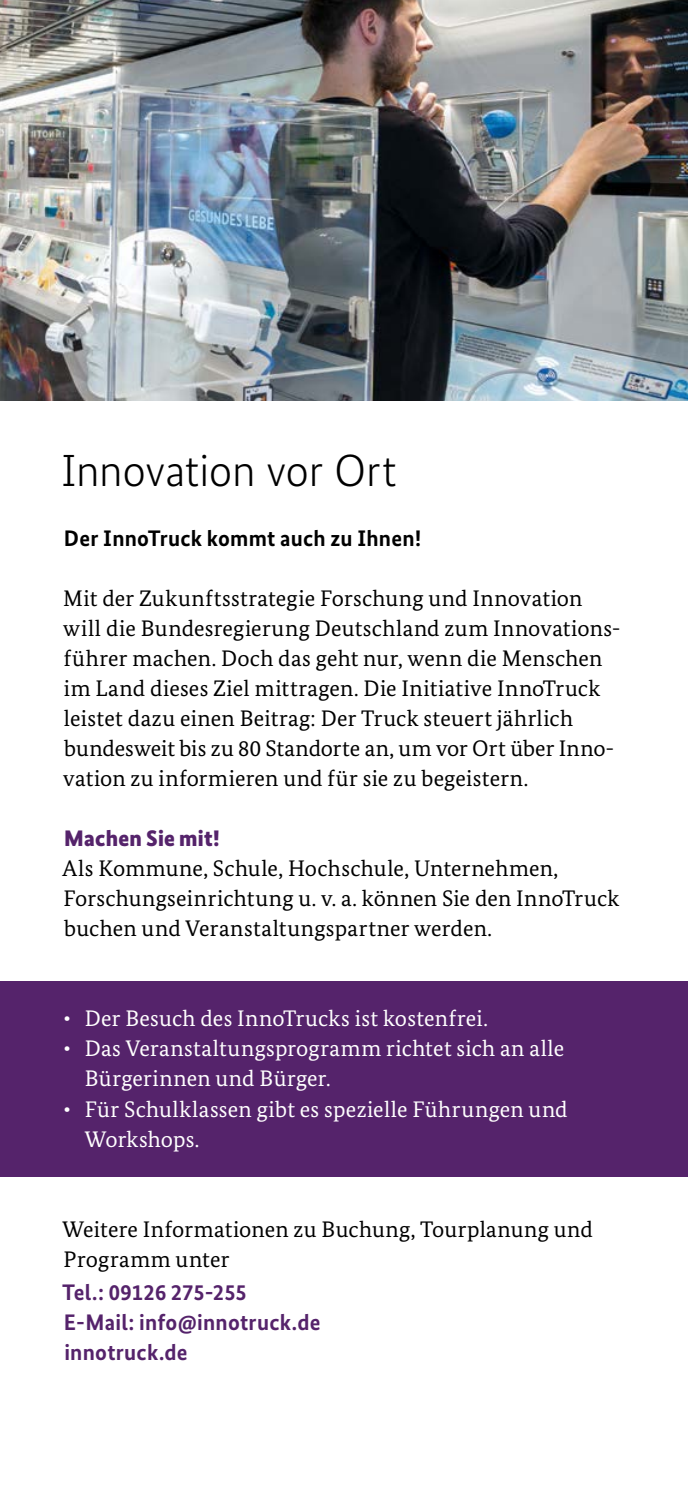
<style>
.page{position:relative;width:688px;height:1489px;background:#fff}
.page>*{position:absolute;margin:0;border:0;box-sizing:border-box;transform-origin:0 0}
.H1_Headline{font:300 45px "Bundes Sans";letter-spacing:-.005em;color:#000}
.Fließtext{font:22.5px/30px "Bundes Serif";letter-spacing:.01em;color:#000}
.t1{font:22.5px "Bundes Serif";letter-spacing:.015em;color:#fff}
.Webadresse_ohne_feste_Zeile{font:700 22.5px/30px "Bundes Sans";letter-spacing:.01em;color:#55236b}
.Einleitungstext{font:700 22.5px "Bundes Sans";letter-spacing:.01em;color:#000}
.H2_Subheadline{font:900 22.5px "Bundes Sans";letter-spacing:.01em;color:#55236b}
</style>
<div class="page">
<img style="left:0;top:0;width:687px;height:400px">
<div style="left:0;top:981px;width:687px;height:195px;background:#55236b"></div>
<h1 class="H1_Headline" style="left:61px;top:445px;width:336px">Innovation vor Ort</h1>
<p class="Einleitungstext" style="left:64px;top:525px;width:358px">Der InnoTruck kommt auch zu Ihnen!</p>
<p class="Fließtext" style="left:63px;top:583px;width:559px">Mit der Zukunftsstrategie Forschung und Innovation will die Bundesregierung Deutschland zum Innovations&shy;führer machen. Doch das geht nur, wenn die Menschen im Land dieses Ziel mittragen. Die Initiative InnoTruck leistet dazu einen Beitrag: Der Truck steuert jährlich bundesweit bis zu 80 Standorte an, um vor Ort über Inno&shy;vation zu informieren und für sie zu begeistern.</p>
<h2 class="H2_Subheadline" style="left:64px;top:825px;width:157px">Machen Sie mit!</h2>
<p class="Fließtext" style="left:62px;top:853px;width:558px">Als Kommune, Schule, Hochschule, Unternehmen,<br>Forschungseinrichtung u. v. a. können Sie den InnoTruck buchen und Veranstaltungspartner werden.</p>
<p class="t1" style="left:63px;top:1004px;width:425px">∙ Der Besuch des InnoTrucks ist kostenfrei.</p>
<p class="t1" style="left:63px;top:1034px;width:502px">∙ Das Veranstaltungsprogramm richtet sich an alle</p>
<p class="t1" style="left:85px;top:1064px;width:247px">Bürgerinnen und Bürger.</p>
<p class="t1" style="left:63px;top:1094px;width:505px">∙ Für Schulklassen gibt es spezielle Führungen und</p>
<p class="t1" style="left:85px;top:1124px;width:116px">Workshops.</p>
<p class="Fließtext" style="left:63px;top:1213px;width:531px">Weitere Informationen zu Buchung, Tourplanung und<br>Programm unter</p>
<p class="Webadresse_ohne_feste_Zeile" style="left:62px;top:1277px;width:260px">Tel.: 09126 275-255<br>E-Mail: info@innotruck.de innotruck.de</p>
</div>
